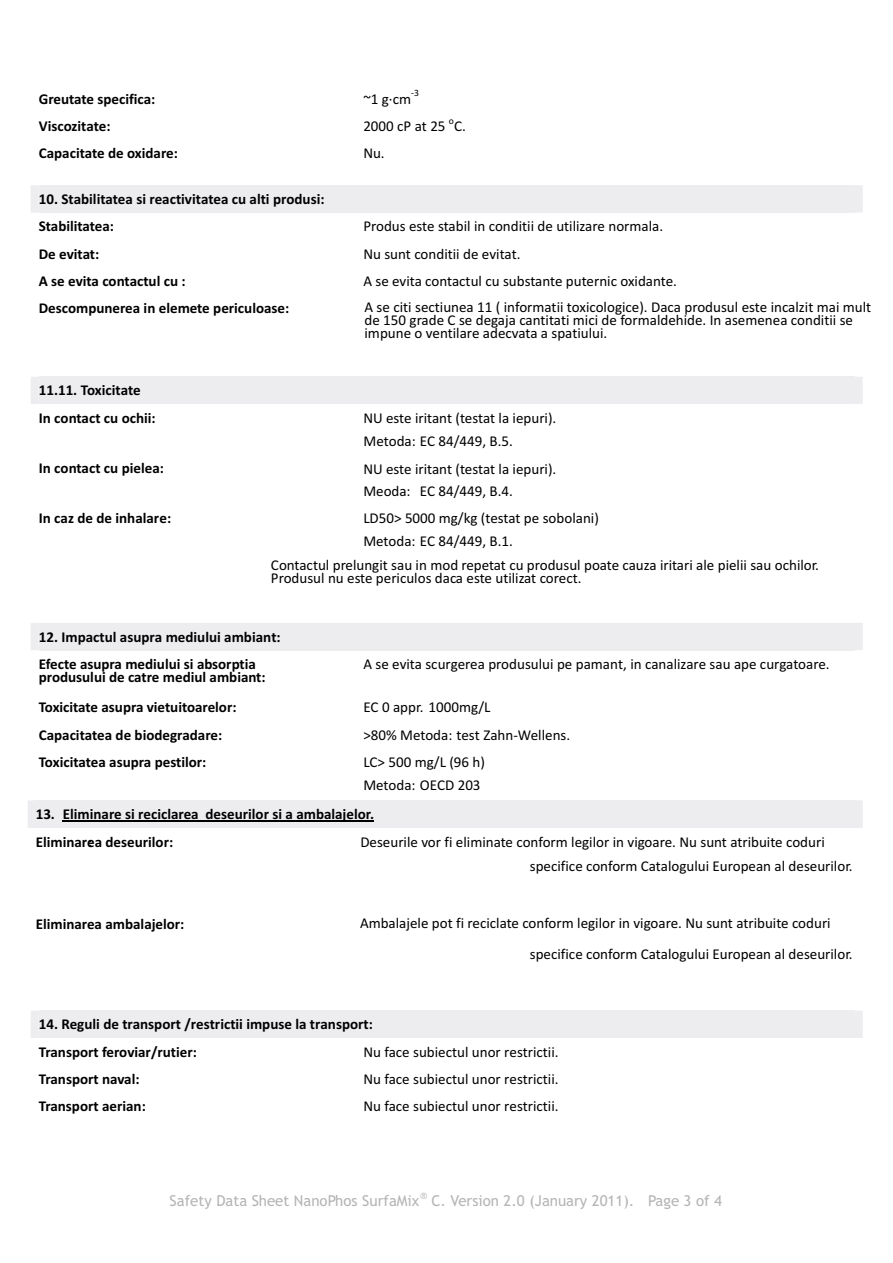
<style>
.page{position:relative;width:893px;height:1263px;background:#fff}
.page>*{position:absolute;margin:0;border:0;box-sizing:border-box;transform-origin:0 0}
.t1{font:15px/13px "Calibri";color:#000}
.t2{font:700 15px/27.3px "Calibri";color:#000}
.t3{font:15px "Trebuchet MS";color:#b5b5b5}
.t4{font:9.75px "Calibri";color:#000}
</style>
<div class="page">
<div style="left:39px;top:185px;width:815px;height:28px;background:#ededf0"></div>
<div style="left:39px;top:377px;width:815px;height:27px;background:#ededf0"></div>
<div style="left:39px;top:623px;width:815px;height:27px;background:#ededf0"></div>
<div style="left:39px;top:1011px;width:815px;height:27px;background:#ededf0"></div>
<svg style="left:28px;top:801px;width:834px;height:27px"></svg>
<div style="left:36px;top:801px;width:815px;height:27px;background:#ededf0"></div>
<hr style="left:63px;top:821px;width:311px;height:1px;background:#000">
<p class="t4" style="left:411px;top:89px;width:9px">‐3</p>
<p class="t2" style="left:39px;top:86px;width:118px">Greutate specifica:</p>
<p class="t1" style="left:363px;top:93px;width:49px">~1 g∙cm</p>
<p class="t2" style="left:39px;top:114px;width:73px">Viscozitate:</p>
<p class="t1" style="left:363px;top:121px;width:84px">2000 cP at 25</p>
<p class="t4" style="left:449px;top:116px;width:7px">o</p>
<p class="t1" style="left:454px;top:121px;width:13px">C.</p>
<p class="t2" style="left:39px;top:141px;width:141px">Capacitate de oxidare:</p>
<p class="t1" style="left:363px;top:148px;width:23px">Nu.</p>
<p class="t2" style="left:39px;top:187px;width:287px">10. Stabilitatea si reactivitatea cu alti produsi:<br>Stabilitatea:</p>
<p class="t1" style="left:363px;top:221px;width:301px">Produs este stabil in conditii de utilizare normala.</p>
<p class="t2" style="left:39px;top:241px;width:62px">De evitat:</p>
<p class="t1" style="left:363px;top:248px;width:159px">Nu sunt conditii de evitat.</p>
<p class="t2" style="left:39px;top:269px;width:148px">A se evita contactul cu :</p>
<p class="t1" style="left:363px;top:276px;width:315px">A se evita contactul cu substante puternic oxidante.</p>
<p class="t2" style="left:39px;top:296px;width:252px">Descompunerea in elemete periculoase:</p>
<p class="t1" style="left:364px;top:302px;width:508px">A se citi sectiunea 11 ( informatii toxicologice). Daca produsul este incalzit mai mult de 150 grade C se degaja cantitati mici de formaldehide. In asemenea conditii se impune o ventilare adecvata a spatiului.</p>
<p class="t2" style="left:39px;top:378px;width:118px">11.11. Toxicitate<br>In contact cu ochii:</p>
<p class="t2" style="left:39px;top:456px;width:127px">In contact cu pielea:</p>
<p class="t1" style="left:363px;top:413px;width:194px">NU este iritant (testat la iepuri).</p>
<p class="t1" style="left:363px;top:463px;width:194px">NU este iritant (testat la iepuri).</p>
<p class="t1" style="left:363px;top:435px;width:151px">Metoda: EC 84/449, B.5.</p>
<p class="t1" style="left:363px;top:485px;width:151px">Meoda: EC 84/449, B.4.</p>
<p class="t2" style="left:39px;top:506px;width:134px">In caz de de inhalare:</p>
<p class="t1" style="left:363px;top:508px;width:237px;line-height:22.8px">LD50&gt; 5000 mg/kg (testat pe sobolani)<br>Metoda: EC 84/449, B.1.</p>
<p class="t1" style="left:271px;top:560px;width:549px">Contactul prelungit sau in mod repetat cu produsul poate cauza iritari ale pielii sau ochilor.<br>Produsul nu este periculos daca este utilizat corect.</p>
<p class="t2" style="left:39px;top:624px;width:243px">12. Impactul asupra mediului ambiant:<br>Efecte asupra mediului si absorptia</p>
<p class="t2" style="left:39px;top:664px;width:228px">produsului de catre mediul ambiant:</p>
<p class="t1" style="left:363px;top:658px;width:468px">A se evita scurgerea produsului pe pamant, in canalizare sau ape curgatoare.</p>
<p class="t2" style="left:39px;top:695px;width:199px">Toxicitate asupra vietuitoarelor:</p>
<p class="t1" style="left:363px;top:702px;width:129px">EC 0 appr. 1000mg/L</p>
<p class="t2" style="left:39px;top:722px;width:185px">Capacitatea de biodegradare:</p>
<p class="t1" style="left:363px;top:729px;width:208px">&gt;80% Metoda: test Zahn‐Wellens.</p>
<p class="t2" style="left:39px;top:750px;width:169px">Toxicitatea asupra pestilor:</p>
<p class="t1" style="left:363px;top:752px;width:123px;line-height:22.8px">LC&gt; 500 mg/L (96 h)<br>Metoda: OECD 203</p>
<p class="t2" style="left:36px;top:802px;width:340px">13. Eliminare si reciclarea deseurilor si a ambalajelor.<br>Eliminarea deseurilor:</p>
<p class="t2" style="left:88px;top:829px;width:6px">:</p>
<p class="t1" style="left:530px;top:830px;width:324px;line-height:24.9px;text-indent:-169px">Deseurile vor fi eliminate conform legilor in vigoare. Nu sunt atribuite coduri specifice conform Catalogului European al deseurilor.</p>
<p class="t2" style="left:36px;top:911px;width:150px">Eliminarea ambalajelor:</p>
<p class="t1" style="left:530px;top:909px;width:324px;line-height:31.3px;text-indent:-170px">Ambalajele pot fi reciclate conform legilor in vigoare. Nu sunt atribuite coduri specifice conform Catalogului European al deseurilor.</p>
<p class="t2" style="left:39px;top:1012px;width:335px">14. Reguli de transport /restrictii impuse la transport:<br>Transport feroviar/rutier:</p>
<p class="t1" style="left:363px;top:1046px;width:197px">Nu face subiectul unor restrictii.</p>
<p class="t2" style="left:39px;top:1067px;width:102px">Transport naval:</p>
<p class="t1" style="left:363px;top:1074px;width:197px">Nu face subiectul unor restrictii.</p>
<p class="t2" style="left:39px;top:1094px;width:108px">Transport aerian:</p>
<p class="t1" style="left:363px;top:1101px;width:197px">Nu face subiectul unor restrictii.</p>
<p class="t3" style="left:169px;top:1194px;width:554px">Safety Data Sheet NanoPhos SurfaMix<sup>®</sup> C. Version 2.0 (January 2011). Page 3 of 4</p>
</div>
